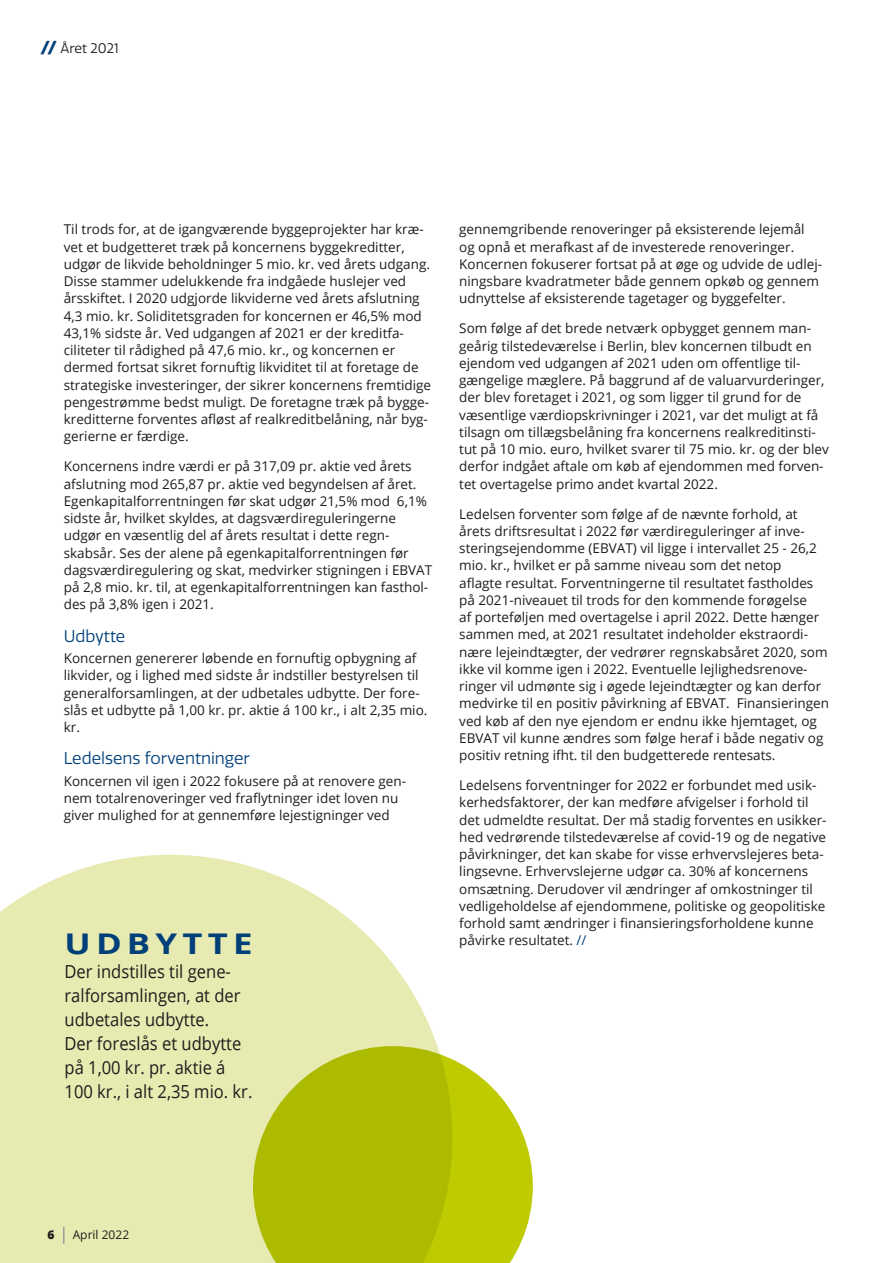
<style>
.page{position:relative;width:893px;height:1263px;background:#fff}
.page>*{position:absolute;margin:0;border:0;box-sizing:border-box;transform-origin:0 0}
.Overskrift_22_pkt{font:700 28.5px "Open Sans";letter-spacing:.15em;color:#00407a;scale:1.22 1}
.Overskrift_22_pkt-2{font:18px/24px "Open Sans";color:#1d1d1b;scale:.92 1}
.Mellemrubrik{font:16.5px "Quatro";color:#00407a}
.Brødtekst{font:13.5px/17.2px "Open Sans";color:#1d1d1b}
.Trompet{font:13.5px "Quatro";color:#1d1d1b}
.t1{font:12px "Open Sans";color:#1d1d1b}
.t2{font:800 12px "Open Sans";color:#1d1d1b}
.s1{font-weight:900;font-style:italic;color:#00407a}
.s2{color:#00407a}
</style>
<div class="page">
<svg style="left:0;top:855px;width:437px;height:408px;background:#e9ecba"></svg>
<svg style="left:253px;top:1046px;width:280px;height:217px;background:#bbc721"></svg>
<svg style="left:63px;top:1227px;width:2px;height:17px"></svg>
<p class="Trompet" style="left:43px;top:40px;width:78px"><span class="s1">//</span> Året 2021</p>
<p class="Brødtekst" style="left:64px;top:220px;width:369px">Til trods for, at de igangværende byggeprojekter har kræ&shy;vet et budgetteret træk på koncernens byggekreditter, udgør de likvide beholdninger 5 mio. kr. ved årets udgang.<br>Disse stammer udelukkende fra indgåede huslejer ved årsskiftet. I 2020 udgjorde likviderne ved årets afslutning 4,3 mio. kr. Soliditetsgraden for koncernen er 46,5% mod 43,1% sidste år. Ved udgangen af 2021 er der kreditfa&shy;ciliteter til rådighed på 47,6 mio. kr., og koncernen er dermed fortsat sikret fornuftig likviditet til at foretage de strategiske investeringer, der sikrer koncernens fremtidige pengestrømme bedst muligt. De foretagne træk på bygge&shy;kreditterne forventes afløst af realkreditbelåning, når byg&shy;gerierne er færdige.</p>
<p class="Brødtekst" style="left:64px;top:457px;width:370px">Koncernens indre værdi er på 317,09 pr. aktie ved årets afslutning mod 265,87 pr. aktie ved begyndelsen af året.<br>Egenkapitalforrentningen før skat udgør 21,5% mod 6,1% sidste år, hvilket skyldes, at dagsværdireguleringerne udgør en væsentlig del af årets resultat i dette regn&shy;skabsår. Ses der alene på egenkapitalforrentningen før dagsværdiregulering og skat, medvirker stigningen i EBVAT på 2,8 mio. kr. til, at egenkapitalforrentningen kan fasthol&shy;des på 3,8% igen i 2021.</p>
<p class="Mellemrubrik" style="left:64px;top:626px;width:63px">Udbytte</p>
<p class="Brødtekst" style="left:64px;top:649px;width:365px">Koncernen genererer løbende en fornuftig opbygning af likvider, og i lighed med sidste år indstiller bestyrelsen til generalforsamlingen, at der udbetales udbytte. Der fore&shy;slås et udbytte på 1,00 kr. pr. aktie á 100 kr., i alt 2,35 mio. kr.</p>
<p class="Mellemrubrik" style="left:64px;top:749px;width:188px">Ledelsens forventninger</p>
<p class="Brødtekst" style="left:64px;top:772px;width:344px">Koncernen vil igen i 2022 fokusere på at renovere gen&shy;nem totalrenoveringer ved fraflytninger idet loven nu giver mulighed for at gennemføre lejestigninger ved</p>
<p class="Overskrift_22_pkt" style="left:65px;top:923px;width:156px">UDBYTTE</p>
<p class="Overskrift_22_pkt-2" style="left:65px;top:958px;width:206px">Der indstilles til gene&shy;ralforsamlingen, at der udbetales udbytte.<br>Der foreslås et udbytte på 1,00 kr. pr. aktie á<br>100 kr., i alt 2,35 mio. kr.</p>
<p class="Brødtekst" style="left:459px;top:220px;width:364px">gennemgribende renoveringer på eksisterende lejemål og opnå et merafkast af de investerede renoveringer.<br>Koncernen fokuserer fortsat på at øge og udvide de udlej&shy;ningsbare kvadratmeter både gennem opkøb og gennem udnyttelse af eksisterende tagetager og byggefelter.</p>
<p class="Brødtekst" style="left:459px;top:319px;width:371px">Som følge af det brede netværk opbygget gennem man&shy;geårig tilstedeværelse i Berlin, blev koncernen tilbudt en ejendom ved udgangen af 2021 uden om offentlige til&shy;gængelige mæglere. På baggrund af de valuarvurderinger, der blev foretaget i 2021, og som ligger til grund for de væsentlige værdiopskrivninger i 2021, var det muligt at få tilsagn om tillægsbelåning fra koncernens realkreditinsti&shy;tut på 10 mio. euro, hvilket svarer til 75 mio. kr. og der blev derfor indgået aftale om køb af ejendommen med forven&shy;tet overtagelse primo andet kvartal 2022.</p>
<p class="Brødtekst" style="left:459px;top:505px;width:371px">Ledelsen forventer som følge af de nævnte forhold, at årets driftsresultat i 2022 før værdireguleringer af inve&shy;steringsejendomme (EBVAT) vil ligge i intervallet 25 - 26,2 mio. kr., hvilket er på samme niveau som det netop<br>aflagte resultat. Forventningerne til resultatet fastholdes på 2021-niveauet til trods for den kommende forøgelse<br>af porteføljen med overtagelse i april 2022. Dette hænger sammen med, at 2021 resultatet indeholder ekstraordi&shy;nære lejeindtægter, der vedrører regnskabsåret 2020, som ikke vil komme igen i 2022. Eventuelle lejlighedsrenove&shy;ringer vil udmønte sig i øgede lejeindtægter og kan derfor medvirke til en positiv påvirkning af EBVAT. Finansieringen ved køb af den nye ejendom er endnu ikke hjemtaget, og EBVAT vil kunne ændres som følge heraf i både negativ og positiv retning ifht. til den budgetterede rentesats.</p>
<p class="Brødtekst" style="left:459px;top:776px;width:369px">Ledelsens forventninger for 2022 er forbundet med usik&shy;kerhedsfaktorer, der kan medføre afvigelser i forhold til det udmeldte resultat. Der må stadig forventes en usikker&shy;hed vedrørende tilstedeværelse af covid-19 og de negative påvirkninger, det kan skabe for visse erhvervslejeres beta&shy;lingsevne. Erhvervslejerne udgør ca. 30% af koncernens omsætning. Derudover vil ændringer af omkostninger til vedligeholdelse af ejendommene, politiske og geopolitiske forhold samt ændringer i finansieringsforholdene kunne påvirke resultatet. <span class="s2">//</span></p>
<p class="t2" style="left:47px;top:1225px;width:9px">6</p>
<p class="t1" style="left:73px;top:1226px;width:58px">April 2022</p>
</div>
